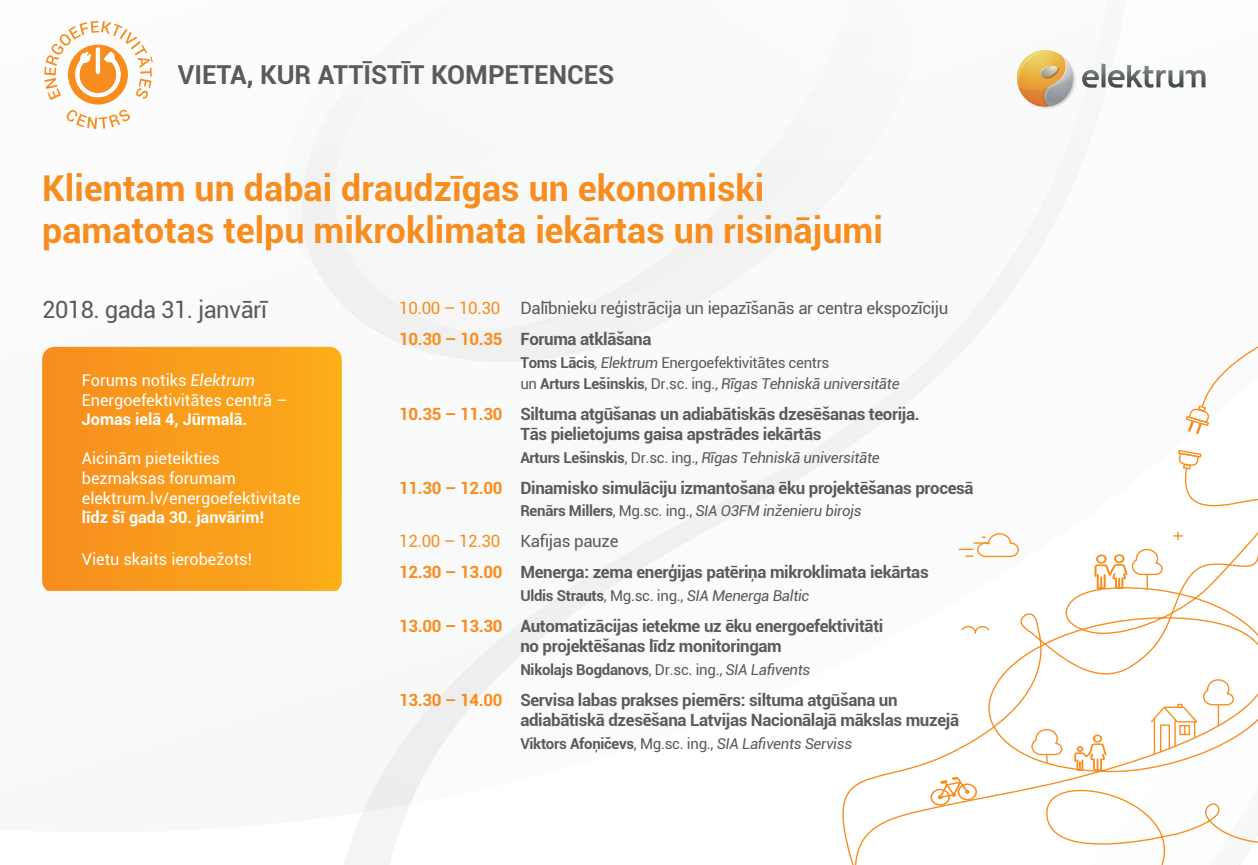
<style>
.page{position:relative;width:1258px;height:865px;background:#fff}
.page>*{position:absolute;margin:0;border:0;box-sizing:border-box;transform-origin:0 0}
.t1{font:700 35.62px/42.8px "Roboto";color:#f78d1e}
.t2{font:700 26.12px "Roboto";color:#5a5b5d}
.t3{font:23.75px "Roboto";letter-spacing:-.02em;color:#5a5b5d}
.t4{font:700 16.88px/20.2px "Roboto";letter-spacing:-.02em;color:#5a5b5d}
.t5{font:700 16.88px "Roboto";letter-spacing:-.02em;color:#f78d1e}
.t6{font:16.88px "Roboto";letter-spacing:-.02em;color:#5a5b5d}
.t7{font:16.88px "Roboto";letter-spacing:-.02em;color:#f78d1e}
.t8{font:16.25px/19.5px "Roboto";color:#fff}
.t9{font:700 16.25px "Roboto";color:#fff}
.t10{font:italic 15px "Roboto";letter-spacing:-.02em;color:#5a5b5d}
.t11{font:15px/21.2px "Roboto";letter-spacing:-.02em;color:#5a5b5d}
.t12{font:700 15px "Roboto";letter-spacing:-.02em;color:#5a5b5d}
.s1{font-style:italic}
.s2{font-weight:700}
.s3{font-weight:700;font-style:normal}
.s4{font-style:normal}
.s5{font-weight:400}
.s6{font-weight:400;font-style:italic}
</style>
<div class="page">
<svg style="left:1014px;top:50px;width:191px;height:60px"></svg>
<svg style="left:68px;top:45px;width:60px;height:60px"></svg>
<svg style="left:44px;top:21px;width:109px;height:79px"></svg>
<svg style="left:66px;top:110px;width:64px;height:19px"></svg>
<svg style="left:814px;top:467px;width:444px;height:398px"></svg>
<svg style="left:1174px;top:532px;width:8px;height:7px"></svg>
<svg style="left:1185px;top:346px;width:73px;height:88px"></svg>
<svg style="left:1177px;top:449px;width:25px;height:21px"></svg>
<svg style="left:1045px;top:656px;width:213px;height:209px"></svg>
<svg style="left:1094px;top:548px;width:69px;height:41px"></svg>
<svg style="left:959px;top:532px;width:61px;height:26px"></svg>
<svg style="left:960px;top:625px;width:30px;height:9px"></svg>
<svg style="left:42px;top:347px;width:300px;height:244px;background:#f89d1c"></svg>
<h2 class="t2" style="left:178px;top:57px;width:438px">VIETA, KUR ATTĪSTĪT KOMPETENCES</h2>
<h1 class="t1" style="left:42px;top:165px;width:842px">Klientam un dabai draudzīgas un ekonomiski pamatotas telpu mikroklimata iekārtas un risinājumi</h1>
<h3 class="t3" style="left:42px;top:293px;width:226px">2018. gada 31. janvārī</h3>
<p class="t7" style="left:399px;top:296px;width:103px">10.00 – 10.30</p>
<p class="t5" style="left:399px;top:327px;width:105px">10.30 – 10.35</p>
<p class="t8" style="left:82px;top:370px;width:207px">Forums notiks <span class="s1">Elektrum<br></span>Energoefektivitātes centrā –</p>
<p class="t9" style="left:82px;top:408px;width:167px">Jomas ielā 4, Jūrmalā.</p>
<p class="t8" style="left:82px;top:448px;width:220px">Aicinām pieteikties bezmaksas forumam elektrum.lv/energoefektivitate</p>
<p class="t9" style="left:82px;top:506px;width:184px">līdz šī gada 30. janvārim!</p>
<p class="t8" style="left:82px;top:548px;width:172px">Vietu skaits ierobežots!</p>
<p class="t5" style="left:399px;top:402px;width:105px">10.35 – 11.30</p>
<p class="t5" style="left:399px;top:476px;width:105px">11.30 – 12.00</p>
<p class="t7" style="left:399px;top:529px;width:103px">12.00 – 12.30</p>
<p class="t5" style="left:399px;top:560px;width:105px">12.30 – 13.00</p>
<p class="t5" style="left:399px;top:614px;width:105px">13.00 – 13.30</p>
<p class="t5" style="left:399px;top:688px;width:105px">13.30 – 14.00</p>
<p class="t6" style="left:520px;top:296px;width:430px">Dalībnieku reģistrācija un iepazīšanās ar centra ekspozīciju</p>
<p class="t4" style="left:520px;top:328px;width:133px">Foruma atklāšana</p>
<p class="t11" style="left:520px;top:351px;width:381px"><span class="s2">Toms Lācis</span><span class="s1">, Elektrum</span> Energoefektivitātes centrs<br>un <span class="s2">Arturs Lešinskis</span>, Dr.sc. ing., <span class="s1">Rīgas Tehniskā universitāte</span></p>
<p class="t4" style="left:520px;top:403px;width:401px">Siltuma atgūšanas un adiabātiskās dzesēšanas teorija.<br>Tās pielietojums gaisa apstrādes iekārtās</p>
<p class="t10" style="left:520px;top:447px;width:361px"><span class="s3">Arturs Lešinskis</span><span class="s4">, Dr.sc. ing.,</span> Rīgas Tehniskā universitāte</p>
<p class="t4" style="left:520px;top:477px;width:455px">Dinamisko simulāciju izmantošana ēku projektēšanas procesā</p>
<p class="t10" style="left:520px;top:500px;width:343px"><span class="s3">Renārs Millers</span><span class="s4">, Mg.sc. ing.,</span> SIA O3FM inženieru birojs</p>
<p class="t6" style="left:520px;top:529px;width:100px">Kafijas pauze</p>
<p class="t4" style="left:520px;top:561px;width:410px">Menerga: zema enerģijas patēriņa mikroklimata iekārtas</p>
<p class="t10" style="left:520px;top:585px;width:291px"><span class="s3">Uldis Strauts</span><span class="s4">, Mg.sc. ing.,</span> SIA Menerga Baltic</p>
<p class="t4" style="left:520px;top:615px;width:364px">Automatizācijas ietekme uz ēku energoefektivitāti no projektēšanas līdz monitoringam</p>
<p class="t12" style="left:520px;top:658px;width:292px">Nikolajs Bogdanovs<span class="s5">, Dr.sc. ing.,</span> <span class="s6">SIA Lafivents</span></p>
<p class="t4" style="left:520px;top:689px;width:440px">Servisa labas prakses piemērs: siltuma atgūšana un adiabātiskā dzesēšana Latvijas Nacionālajā mākslas muzejā</p>
<p class="t10" style="left:520px;top:732px;width:333px"><span class="s3">Viktors Afoņičevs</span><span class="s4">, Mg.sc. ing.,</span> SIA Lafivents Serviss</p>
</div>
